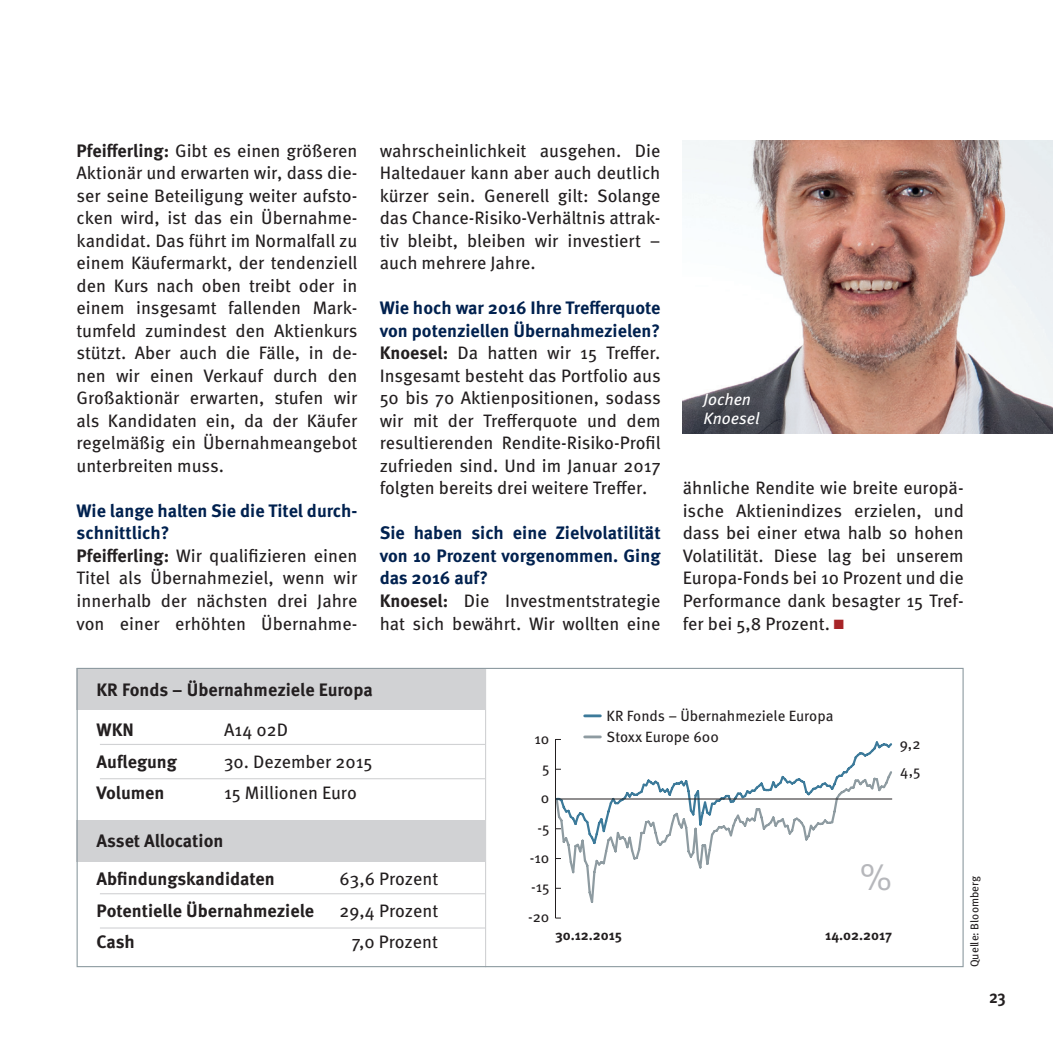
<style>
.page{position:relative;width:1053px;height:1053px;background:#fff}
.page>*{position:absolute;margin:0;border:0;box-sizing:border-box;transform-origin:0 0}
.t1{font:37.57px "Meta OT Norm";color:#b6b7bb}
.t2{font:18px/22.5px "Meta OT";color:#231f20;text-align:justify}
.t3{font:700 18px/22.5px "Meta OT";color:#00214f}
.t4{font:700 18px/38.7px "Meta OT";color:#231f20}
.t5{font:700 18px "Meta Cond";color:#231f20}
.t6{font:italic 16.43px/19.1px "Meta OT";letter-spacing:-.005em;color:#fff}
.t7{font:14.85px/29.7px "Meta OT";color:#231f20;text-align:right}
.t8{font:700 14.17px "Meta OT";color:#231f20}
.t9{font:11.25px "Meta OT";color:#231f20}
.s1{font-weight:700}
.s2{font-weight:700;color:#00214f}
.s3{color:#231f20}
.s4{font-weight:400;color:#231f20}
.s5{color:#a72427}
</style>
<div class="page">
<img style="left:682px;top:140px;width:370px;height:294px">
<div style="left:77px;top:820px;width:408px;height:41px;background:#d1d2d4"></div>
<div style="left:77px;top:668px;width:408px;height:42px;background:#d1d2d4"></div>
<hr style="left:100px;top:927px;width:385px;height:1px;background:#d1d2d4">
<hr style="left:100px;top:893px;width:385px;height:1px;background:#d1d2d4">
<hr style="left:100px;top:778px;width:385px;height:1px;background:#d1d2d4">
<hr style="left:100px;top:743px;width:385px;height:2px;background:#d1d2d4">
<hr style="left:584px;top:714px;width:16px;height:3px;background:#3c7a9a">
<hr style="left:584px;top:735px;width:16px;height:3px;background:#8e9ba1">
<hr style="left:485px;top:668px;width:1px;height:299px;background:#d1d2d4">
<svg style="left:556px;top:845px;width:156px;height:58px"></svg>
<hr style="left:555px;top:739px;width:1px;height:179px;background:#231f20">
<svg style="left:556px;top:739px;width:337px;height:106px"></svg>
<p class="t2" style="left:77px;top:139px;width:282px"><span class="s1">Pfeifferling:</span> Gibt es einen größeren Aktionär und erwarten wir, dass die&shy;ser seine Beteiligung weiter aufsto&shy;cken wird, ist das ein Übernahme&shy;kandidat. Das führt im Normalfall zu einem Käufermarkt, der tendenziell den Kurs nach oben treibt oder in einem insgesamt fallenden Mark&shy;tumfeld zumindest den Aktienkurs stützt. Aber auch die Fälle, in de&shy;nen wir einen Verkauf durch den Großaktionär erwarten, stufen wir als Kandidaten ein, da der Käufer regelmäßig ein Übernahmeangebot unterbreiten muss.</p>
<p class="t2" style="left:77px;top:499px;width:282px;text-align:left"><span class="s2">Wie lange halten Sie die Titel durch&shy;schnittlich?<br></span><span class="s1">Pfeifferling:</span> Wir qualifizieren einen<br>Titel als Übernahmeziel, wenn wir innerhalb der nächsten drei Jahre von einer erhöhten Übernahme-</p>
<p class="t2" style="left:379px;top:139px;width:282px">wahrscheinlichkeit ausgehen. Die Haltedauer kann aber auch deutlich kürzer sein. Generell gilt: Solange das Chance-Risiko-Verhältnis attrak&shy;tiv bleibt, bleiben wir investiert – auch mehrere Jahre.</p>
<p class="t2" style="left:379px;top:297px;width:282px"><span class="s2">Wie hoch war 2016 Ihre Trefferquote von potenziellen Übernahmezielen?<br></span><span class="s1">Knoesel:</span> Da hatten wir 15 Treffer.<br>Insgesamt besteht das Portfolio aus 50 bis 70 Aktienpositionen, sodass wir mit der Trefferquote und dem resultierenden Rendite-Risiko-Profil zufrieden sind. Und im Januar 2017 folgten bereits drei weitere Treffer.</p>
<p class="t3" style="left:379px;top:522px;width:282px">Sie haben sich eine Zielvolatilität von 10 Prozent vorgenommen. Ging das 2016 auf?<br><span class="s3">Knoesel:</span> <span class="s4">Die Investmentstrategie hat sich bewährt. Wir wollten eine</span></p>
<p class="t6" style="left:703px;top:390px;width:57px">Jochen<br>Knoesel</p>
<p class="t2" style="left:682px;top:477px;width:282px">ähnliche Rendite wie breite europä&shy;ische Aktienindizes erzielen, und dass bei einer etwa halb so hohen Volatilität. Diese lag bei unserem Europa-Fonds bei 10 Prozent und die Performance dank besagter 15 Tref&shy;fer bei 5,8 Prozent. <span class="s5">■</span></p>
<p class="t4" style="left:96px;top:670px;width:278px">KR Fonds – Übernahmeziele Europa</p>
<p class="t4" style="left:96px;top:710px;width:39px">WKN</p>
<p class="t2" style="left:224px;top:718px;width:66px">A14 02D</p>
<p class="t4" style="left:96px;top:742px;width:82px">Auflegung</p>
<p class="t2" style="left:224px;top:750px;width:150px">30. Dezember 2015</p>
<p class="t4" style="left:96px;top:773px;width:70px">Volumen</p>
<p class="t2" style="left:224px;top:781px;width:134px">15 Millionen Euro</p>
<p class="t4" style="left:96px;top:821px;width:180px">Asset Allocation<br>Abfindungskandidaten</p>
<p class="t2" style="left:339px;top:868px;width:100px">63,6 Prozent</p>
<p class="t4" style="left:96px;top:891px;width:219px">Potentielle Übernahmeziele</p>
<p class="t2" style="left:339px;top:899px;width:100px">29,4 Prozent</p>
<p class="t4" style="left:96px;top:922px;width:40px">Cash</p>
<p class="t2" style="left:352px;top:930px;width:88px">7,0 Prozent</p>
<p class="t7" style="left:606px;top:701px;width:228px">KR Fonds – Übernahmeziele Europa</p>
<p class="t7" style="left:606px;top:722px;width:114px">Stoxx Europe 600</p>
<p class="t7" style="left:528px;top:723px;width:23px">10<br>5<br>0 -5 -10 -15 -20</p>
<p class="t7" style="left:899px;top:729px;width:22px">9,2</p>
<p class="t7" style="left:900px;top:756px;width:22px">4,5</p>
<h1 class="t1" style="left:859px;top:854px;width:34px">%</h1>
<p class="t8" style="left:555px;top:925px;width:69px">30.12.2015</p>
<p class="t8" style="left:825px;top:925px;width:68px">14.02.2017</p>
<p class="t9" style="left:967px;top:967px;width:92px;rotate:-90deg">Quelle: Bloomberg</p>
<p class="t5" style="left:989px;top:986px;width:18px">23</p>
</div>
